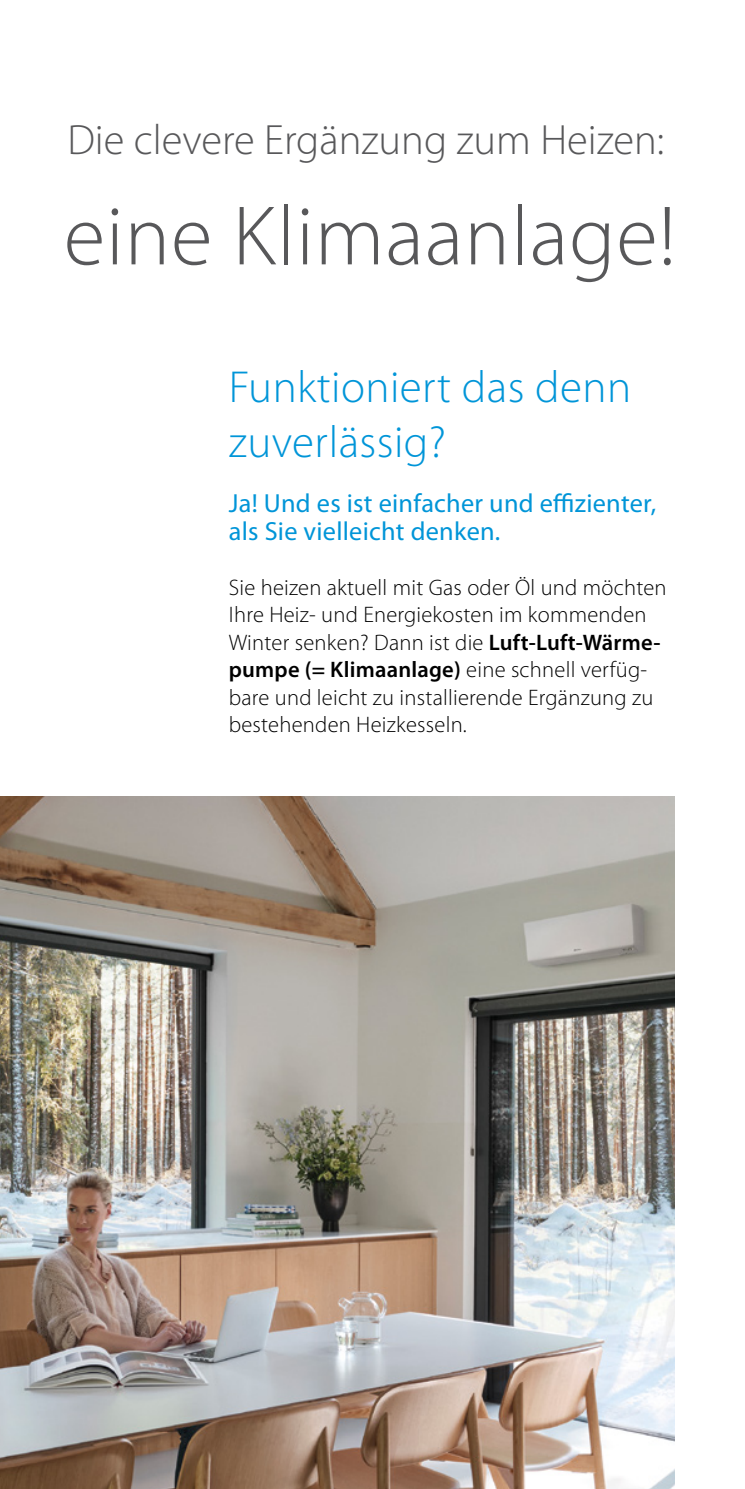
<style>
.page{position:relative;width:745px;height:1489px;background:#fff}
.page>*{position:absolute;margin:0;border:0;box-sizing:border-box;transform-origin:0 0}
.topic_headline_MS2{font:300 85px "Myriad Pro";letter-spacing:.01em;color:#58585a}
.headline{font:300 45px/55px "Myriad Pro";letter-spacing:.01em;color:#0095d8}
.topic_headline_MS2-2{font:300 42.5px "Myriad Pro";color:#58585a}
.subheadline{font:26.25px/27.5px "Myriad Pro";letter-spacing:.01em;color:#0095d8}
.body_text{font:300 22.5px/27.5px "Myriad Pro";letter-spacing:.01em;color:#000}
.s1{font-weight:600}
</style>
<div class="page">
<img style="left:0;top:796px;width:673px;height:692px">
<p class="topic_headline_MS2-2" style="left:67px;top:114px;width:598px">Die clevere Ergänzung zum Heizen:</p>
<p class="topic_headline_MS2" style="left:64px;top:185px;width:613px">eine Klimaanlage!</p>
<p class="headline" style="left:229px;top:359px;width:403px">Funktioniert das denn zuverlässig?</p>
<p class="subheadline" style="left:229px;top:489px;width:428px">Ja! Und es ist einfacher und effizienter, als Sie vielleicht denken.</p>
<p class="body_text" style="left:229px;top:573px;width:439px">Sie heizen aktuell mit Gas oder Öl und möchten Ihre Heiz- und Energiekosten im kommenden Winter senken? Dann ist die <span class="s1">Luft-Luft-Wärme&shy;pumpe (= Klimaanlage)</span> eine schnell verfüg&shy;bare und leicht zu installierende Ergänzung zu bestehenden Heizkesseln.</p>
</div>
